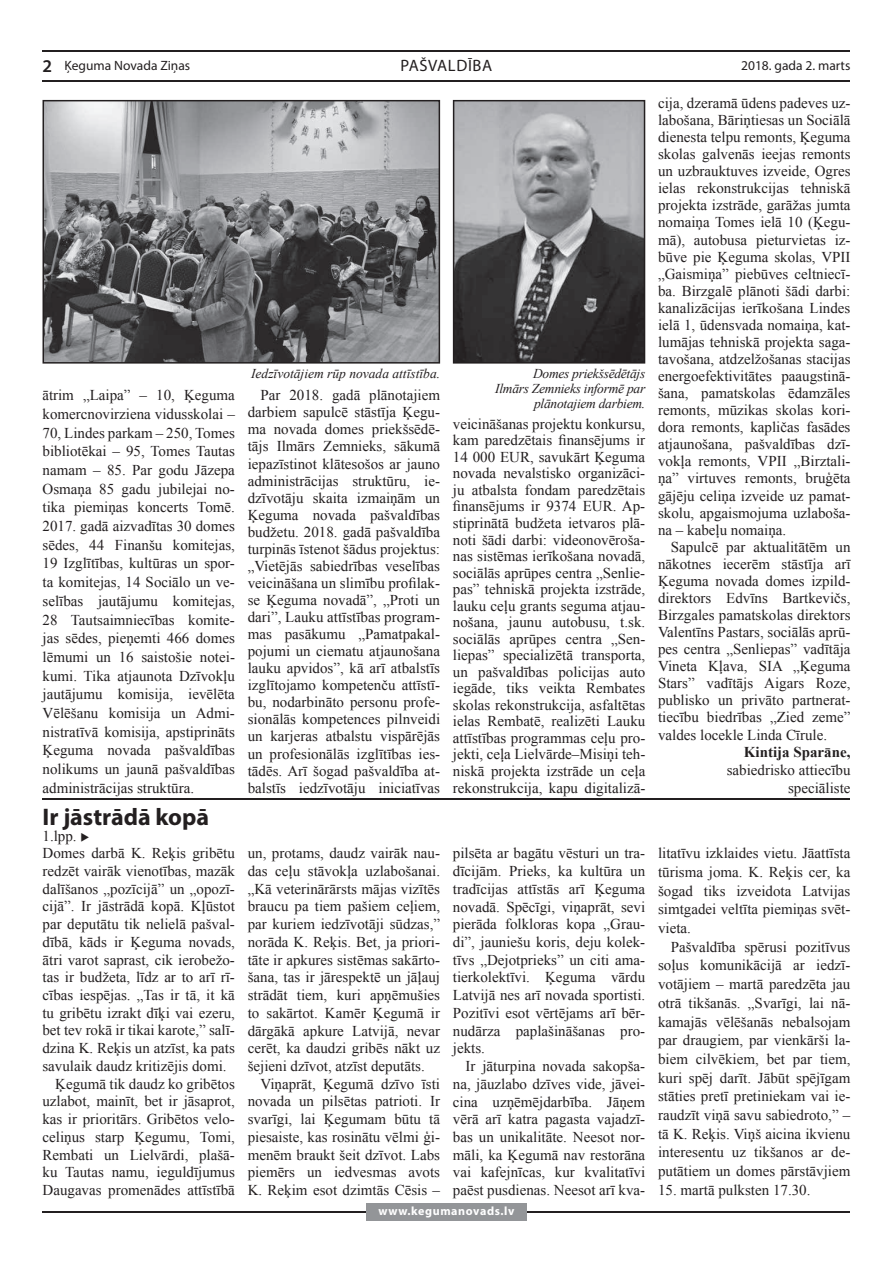
<style>
.page{position:relative;width:893px;height:1263px;background:#fff}
.page>*{position:absolute;margin:0;border:0;box-sizing:border-box;transform-origin:0 0}
.t1{font:700 24px "Myriad Pro";color:#231f20}
.t2{font:16.5px "Myriad Pro";letter-spacing:.04em;color:#231f20}
.t3{font:15px/17.1px "Times New Roman";color:#231f20;text-align:justify}
.t4{font:700 15px "Times New Roman";color:#231f20}
.t5{font:italic 13.5px/15px "Times New Roman";letter-spacing:-.02em;color:#231f20;text-align:right}
.t6{font:13.5px "Myriad Pro";color:#231f20}
.t7{font:italic 13.5px "Times New Roman";color:#231f20}
.t8{font:700 12px "Myriad Pro";letter-spacing:.05em;color:#fff}
.s1{font-weight:600;font-size:18px}
</style>
<div class="page">
<hr style="left:43px;top:50px;width:807px;height:2px;background:#231f20">
<hr style="left:43px;top:80px;width:807px;height:2px;background:#231f20">
<hr style="left:43px;top:1211px;width:807px;height:2px;background:#231f20">
<div style="left:366px;top:1203px;width:161px;height:17px;background:#939598"></div>
<svg style="left:43px;top:100px;width:397px;height:264px;background:#7f8082"></svg>
<svg style="left:453px;top:100px;width:192px;height:264px;background:#717173"></svg>
<hr style="left:43px;top:798px;width:807px;height:2px;background:#231f20">
<p class="t2" style="left:401px;top:59px;width:93px">PAŠVALDĪBA</p>
<p class="t6" style="left:43px;top:60px;width:149px"><span class="s1">2</span> Ķeguma Novada Ziņas</p>
<p class="t6" style="left:741px;top:60px;width:111px">2018. gada 2. marts</p>
<p class="t7" style="left:251px;top:365px;width:190px">Iedzīvotājiem rūp novada attīstība.</p>
<p class="t5" style="left:495px;top:366px;width:152px">Domes priekšsēdētājs<br>Ilmārs Zemnieks informē par plānotajiem darbiem.</p>
<p class="t3" style="left:43px;top:386px;width:194px;line-height:18.8px">ātrim „Laipa” – 10, Ķeguma komercnovirziena vidusskolai – 70, Lindes parkam – 250, Tomes bibliotēkai – 95, Tomes Tautas namam – 85. Par godu Jāzepa Osmaņa 85 gadu jubilejai no&shy;tika piemiņas koncerts Tomē.<br>2017. gadā aizvadītas 30 domes sēdes, 44 Finanšu komitejas, 19 Izglītības, kultūras un spor&shy;ta komitejas, 14 Sociālo un ve&shy;selības jautājumu komitejas, 28 Tautsaimniecības komite&shy;jas sēdes, pieņemti 466 domes lēmumi un 16 saistošie notei&shy;kumi. Tika atjaunota Dzīvokļu jautājumu komisija, ievēlēta Vēlēšanu komisija un Admi&shy;nistratīvā komisija, apstiprināts Ķeguma novada pašvaldības nolikums un jaunā pašvaldības administrācijas struktūra.</p>
<p class="t3" style="left:248px;top:386px;width:194px;text-indent:13px">Par 2018. gadā plānotajiem darbiem sapulcē stāstīja Ķegu&shy;ma novada domes priekšsēdē&shy;tājs Ilmārs Zemnieks, sākumā iepazīstinot klātesošos ar jauno administrācijas struktūru, ie&shy;dzīvotāju skaita izmaiņām un Ķeguma novada pašvaldības budžetu. 2018. gadā pašvaldība turpinās īstenot šādus projektus: „Vietējās sabiedrības veselības veicināšana un slimību profilak&shy;se Ķeguma novadā”, „Proti un dari”, Lauku attīstības program&shy;mas pasākumu „Pamatpakal&shy;pojumi un ciematu atjaunošana lauku apvidos”, kā arī atbalstīs izglītojamo kompetenču attīstī&shy;bu, nodarbināto personu profe&shy;sionālās kompetences pilnveidi un karjeras atbalstu vispārējās un profesionālās izglītības ies&shy;tādēs. Arī šogad pašvaldība at&shy;balstīs iedzīvotāju iniciatīvas</p>
<p class="t3" style="left:453px;top:415px;width:194px;line-height:16.5px">veicināšanas projektu konkursu, kam paredzētais finansējums ir 14 000 EUR, savukārt Ķeguma novada nevalstisko organizāci&shy;ju atbalsta fondam paredzētais finansējums ir 9374 EUR. Ap&shy;stiprinātā budžeta ietvaros plā&shy;noti šādi darbi: videonovēroša&shy;nas sistēmas ierīkošana novadā, sociālās aprūpes centra „Senlie&shy;pas” tehniskā projekta izstrāde, lauku ceļu grants seguma atjau&shy;nošana, jaunu autobusu, t.sk. sociālās aprūpes centra „Sen&shy;liepas” specializētā transporta, un pašvaldības policijas auto iegāde, tiks veikta Rembates skolas rekonstrukcija, asfaltētas ielas Rembatē, realizēti Lauku attīstības programmas ceļu pro&shy;jekti, ceļa Lielvārde–Misiņi teh&shy;niskā projekta izstrāde un ceļa rekonstrukcija, kapu digitalizā-</p>
<h1 class="t1" style="left:43px;top:808px;width:168px">Ir jāstrādā kopā</h1>
<p class="t3" style="left:43px;top:827px;width:36px">1.lpp.</p>
<p class="t3" style="left:43px;top:844px;width:194px">Domes darbā K. Reķis gribētu</p>
<p class="t3" style="left:43px;top:862px;width:194px">redzēt vairāk vienotības, mazāk</p>
<p class="t3" style="left:43px;top:880px;width:194px">dalīšanos „pozīcijā” un „opozī-</p>
<p class="t3" style="left:43px;top:897px;width:194px">cijā”. Ir jāstrādā kopā. Kļūstot</p>
<p class="t3" style="left:43px;top:915px;width:194px">par deputātu tik nelielā pašval-</p>
<p class="t3" style="left:43px;top:933px;width:194px">dībā, kāds ir Ķeguma novads,</p>
<p class="t3" style="left:43px;top:951px;width:194px">ātri varot saprast, cik ierobežo-</p>
<p class="t3" style="left:43px;top:969px;width:194px">tas ir budžeta, līdz ar to arī rī-</p>
<p class="t3" style="left:43px;top:986px;width:194px">cības iespējas. „Tas ir tā, it kā</p>
<p class="t3" style="left:42px;top:1004px;width:194px">tu gribētu izrakt dīķi vai ezeru,</p>
<p class="t3" style="left:42px;top:1022px;width:194px">bet tev rokā ir tikai karote,” salī-</p>
<p class="t3" style="left:42px;top:1039px;width:194px">dzina K. Reķis un atzīst, ka pats</p>
<p class="t3" style="left:42px;top:1057px;width:186px">savulaik daudz kritizējis domi.</p>
<p class="t3" style="left:55px;top:1075px;width:181px">Ķegumā tik daudz ko gribētos</p>
<p class="t3" style="left:42px;top:1092px;width:194px">uzlabot, mainīt, bet ir jāsaprot,</p>
<p class="t3" style="left:42px;top:1110px;width:194px">kas ir prioritārs. Gribētos velo-</p>
<p class="t3" style="left:43px;top:1128px;width:194px">celiņus starp Ķegumu, Tomi,</p>
<p class="t3" style="left:43px;top:1146px;width:194px">Rembati un Lielvārdi, plašā-</p>
<p class="t3" style="left:43px;top:1163px;width:194px">ku Tautas namu, ieguldījumus</p>
<p class="t3" style="left:43px;top:1181px;width:194px">Daugavas promenādes attīstībā</p>
<p class="t3" style="left:248px;top:844px;width:194px;line-height:17.7px">un, protams, daudz vairāk nau&shy;das ceļu stāvokļa uzlabošanai. „Kā veterinārārsts mājas vizītēs braucu pa tiem pašiem ceļiem, par kuriem iedzīvotāji sūdzas,” norāda K. Reķis. Bet, ja priori&shy;tāte ir apkures sistēmas sakārto&shy;šana, tas ir jārespektē un jāļauj strādāt tiem, kuri apņēmušies to sakārtot. Kamēr Ķegumā ir dārgākā apkure Latvijā, nevar cerēt, ka daudzi gribēs nākt uz šejieni dzīvot, atzīst deputāts.</p>
<p class="t3" style="left:248px;top:1074px;width:194px;line-height:17.7px;text-indent:13px">Viņaprāt, Ķegumā dzīvo īsti novada un pilsētas patrioti. Ir svarīgi, lai Ķegumam būtu tā piesaiste, kas rosinātu vēlmi ģi&shy;menēm braukt šeit dzīvot. Labs piemērs un iedvesmas avots K. Reķim esot dzimtās Cēsis –</p>
<p class="t3" style="left:453px;top:844px;width:194px;line-height:17.7px">pilsēta ar bagātu vēsturi un tra&shy;dīcijām. Prieks, ka kultūra un tradīcijas attīstās arī Ķeguma novadā. Spēcīgi, viņaprāt, sevi pierāda folkloras kopa „Grau&shy;di”, jauniešu koris, deju kolek&shy;tīvs „Dejotprieks” un citi ama&shy;tierkolektīvi. Ķeguma vārdu Latvijā nes arī novada sportisti.<br>Pozitīvi esot vērtējams arī bēr&shy;nudārza paplašināšanas pro&shy;jekts.</p>
<p class="t3" style="left:453px;top:1057px;width:194px;line-height:17.7px;text-indent:13px">Ir jāturpina novada sakopša&shy;na, jāuzlabo dzīves vide, jāvei&shy;cina uzņēmējdarbība. Jāņem vērā arī katra pagasta vajadzī&shy;bas un unikalitāte. Neesot nor&shy;māli, ka Ķegumā nav restorāna vai kafejnīcas, kur kvalitatīvi paēst pusdienas. Neesot arī kva-</p>
<p class="t8" style="left:378px;top:1206px;width:137px">www.kegumanovads.lv</p>
<p class="t3" style="left:658px;top:94px;width:194px">cija, dzeramā ūdens padeves uz&shy;labošana, Bāriņtiesas un Sociālā dienesta telpu remonts, Ķeguma skolas galvenās ieejas remonts un uzbrauktuves izveide, Ogres ielas rekonstrukcijas tehniskā projekta izstrāde, garāžas jumta nomaiņa Tomes ielā 10 (Ķegu&shy;mā), autobusa pieturvietas iz&shy;būve pie Ķeguma skolas, VPII „Gaismiņa” piebūves celtniecī&shy;ba. Birzgalē plānoti šādi darbi: kanalizācijas ierīkošana Lindes ielā 1, ūdensvada nomaiņa, kat&shy;lumājas tehniskā projekta saga&shy;tavošana, atdzelžošanas stacijas energoefektivitātes paaugstinā&shy;šana, pamatskolas ēdamzāles remonts, mūzikas skolas kori&shy;dora remonts, kapličas fasādes atjaunošana, pašvaldības dzī&shy;vokļa remonts, VPII „Birztali&shy;ņa” virtuves remonts, bruģēta gājēju celiņa izveide uz pamat&shy;skolu, apgaismojuma uzlaboša&shy;na – kabeļu nomaiņa.</p>
<p class="t3" style="left:658px;top:538px;width:194px;text-indent:13px">Sapulcē par aktualitātēm un nākotnes iecerēm stāstīja arī Ķeguma novada domes izpild&shy;direktors Edvīns Bartkevičs, Birzgales pamatskolas direktors Valentīns Pastars, sociālās aprū&shy;pes centra „Senliepas” vadītāja Vineta Kļava, SIA „Ķeguma Stars” vadītājs Aigars Roze, publisko un privāto partnerat&shy;tiecību biedrības „Zied zeme” valdes locekle Linda Cīrule.</p>
<p class="t4" style="left:744px;top:742px;width:108px">Kintija Sparāne,</p>
<p class="t3" style="left:727px;top:761px;width:125px;line-height:17.9px;text-align:right">sabiedrisko attiecību speciāliste</p>
<p class="t3" style="left:658px;top:843px;width:194px;line-height:18.8px">litatīvu izklaides vietu. Jāattīsta tūrisma joma. K. Reķis cer, ka šogad tiks izveidota Latvijas simtgadei veltīta piemiņas svēt&shy;vieta.</p>
<p class="t3" style="left:658px;top:937px;width:194px;line-height:18.8px;text-indent:13px">Pašvaldība spērusi pozitīvus soļus komunikācijā ar iedzī&shy;votājiem – martā paredzēta jau otrā tikšanās. „Svarīgi, lai nā&shy;kamajās vēlēšanās nebalsojam par draugiem, par vienkārši la&shy;biem cilvēkiem, bet par tiem, kuri spēj darīt. Jābūt spējīgam stāties pretī pretiniekam vai ie&shy;raudzīt viņā savu sabiedroto,” – tā K. Reķis. Viņš aicina ikvienu interesentu uz tikšanos ar de&shy;putātiem un domes pārstāvjiem</p>
<p class="t3" style="left:658px;top:1181px;width:154px">15. martā pulksten 17.30.</p>
</div>
